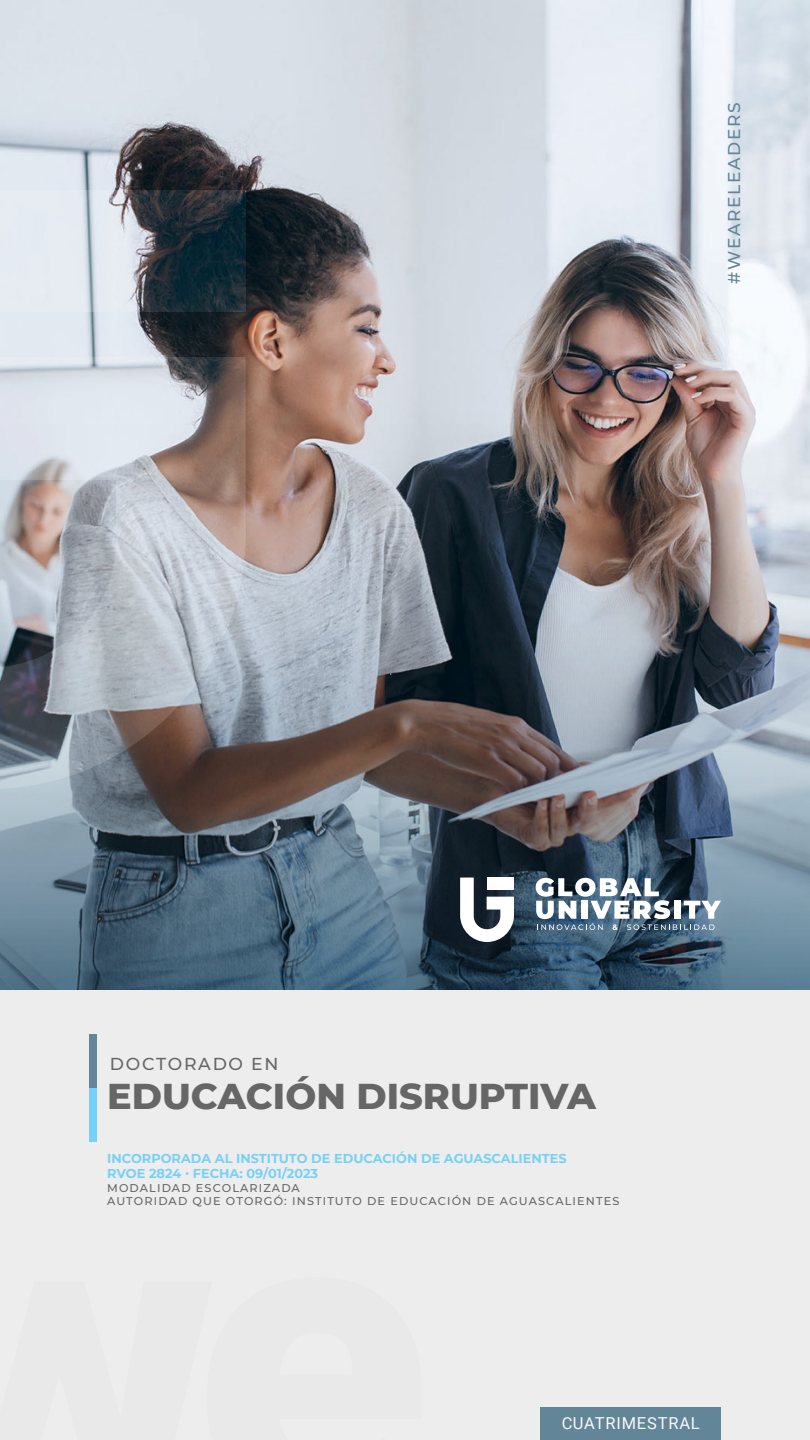
<style>
.page{position:relative;width:810px;height:1440px;background:#fff}
.page>*{position:absolute;margin:0;border:0;box-sizing:border-box;transform-origin:0 0}
.t1{font:800 36.67px "Montserrat";color:#666}
.t2{font:500 17.25px "Montserrat";letter-spacing:.1em;color:#666}
.t3{font:500 17.02px "Montserrat";letter-spacing:.1em;color:#628698}
.t4{font:16.5px "Roboto";letter-spacing:.05em;color:#fff}
.t5{font:700 12.9px/15.5px "Montserrat";color:#77d1f6}
.t6{font:500 11.25px/13.5px "Montserrat";letter-spacing:.1em;color:#666}
</style>
<div class="page">
<img style="left:0;top:0;width:810px;height:419px">
<img style="left:0;top:419px;width:810px;height:571px">
<div style="left:0;top:990px;width:810px;height:450px;background:#ededed"></div>
<svg style="left:536px;top:878px;width:185px;height:52px"></svg>
<svg style="left:460px;top:878px;width:54px;height:64px"></svg>
<div style="left:89px;top:1088px;width:7px;height:54px;background:#77d1f6"></div>
<div style="left:89px;top:1035px;width:7px;height:53px;background:#628698"></div>
<div style="left:541px;top:1408px;width:180px;height:32px;background:#628698"></div>
<svg style="left:0;top:175px;width:246px;height:614px;background:#a0a3a8"></svg>
<h3 class="t3" style="left:722px;top:284px;width:183px;rotate:-90deg">#WEARELEADERS</h3>
<h2 class="t2" style="left:110px;top:1051px;width:170px">DOCTORADO EN</h2>
<h1 class="t1" style="left:107px;top:1069px;width:490px">EDUCACIÓN DISRUPTIVA</h1>
<p class="t5" style="left:107px;top:1150px;width:461px">INCORPORADA AL INSTITUTO DE EDUCACIÓN DE AGUASCALIENTES<br>RVOE 2824 · FECHA: 09/01/2023</p>
<p class="t6" style="left:107px;top:1180px;width:514px">MODALIDAD ESCOLARIZADA<br>AUTORIDAD QUE OTORGÓ: INSTITUTO DE EDUCACIÓN DE AGUASCALIENTES</p>
<h3 class="t4" style="left:561px;top:1412px;width:140px">CUATRIMESTRAL</h3>
</div>
